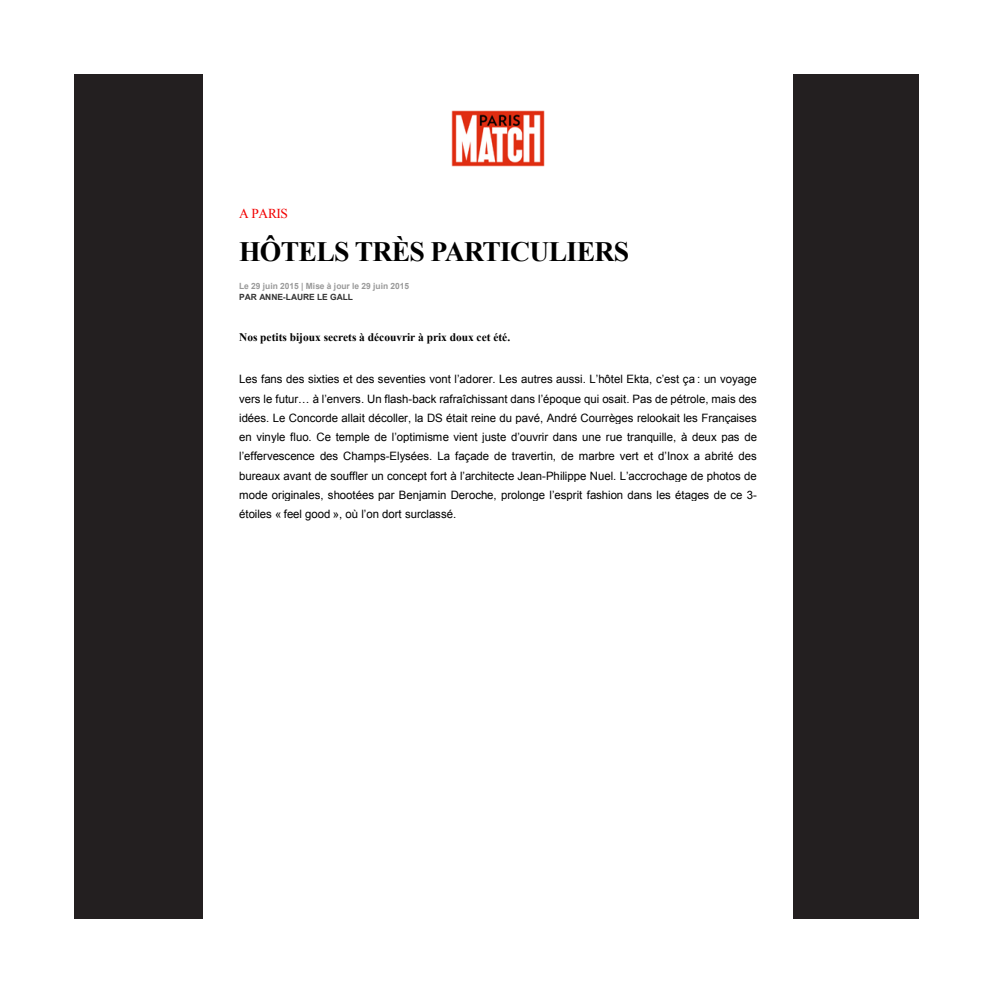
<style>
.page{position:relative;width:993px;height:993px;background:#fff}
.page>*{position:absolute;margin:0;border:0;box-sizing:border-box;transform-origin:0 0}
.t1{font:700 28px "Times New Roman";letter-spacing:-.025em;color:#000}
.t2{font:13.65px "Times New Roman";letter-spacing:-.025em;color:#f20000}
.t3{font:11.55px/19.2px "Arial";letter-spacing:-.005em;color:#000;text-align:justify}
.t4{font:700 11.55px "Times New Roman";color:#000}
.t5{font:700 8.58px "Arial";letter-spacing:-.005em;color:#999}
.t6{font:700 8.58px "Arial";letter-spacing:-.005em;color:#333}
</style>
<div class="page">
<div style="left:74px;top:74px;width:844px;height:844px;background:#231f20"></div>
<div style="left:203px;top:74px;width:589px;height:844px;background:#fff"></div>
<img style="left:451px;top:110px;width:93px;height:57px">
<p class="t2" style="left:239px;top:205px;width:50px">A PARIS</p>
<h1 class="t1" style="left:239px;top:236px;width:391px">HÔTELS TRÈS PARTICULIERS</h1>
<p class="t5" style="left:239px;top:281px;width:171px">Le 29 juin 2015 | Mise à jour le 29 juin 2015</p>
<p class="t6" style="left:239px;top:292px;width:115px">PAR ANNE-LAURE LE GALL</p>
<p class="t4" style="left:239px;top:331px;width:272px">Nos petits bijoux secrets à découvrir à prix doux cet été.</p>
<p class="t3" style="left:239px;top:369px;width:519px">Les fans des sixties et des seventies vont l’adorer. Les autres aussi. L’hôtel Ekta, c’est ça : un voyage vers le futur… à l’envers. Un flash-back rafraîchissant dans l’époque qui osait. Pas de pétrole, mais des idées. Le Concorde allait décoller, la DS était reine du pavé, André Courrèges relookait les Françaises en vinyle fluo. Ce temple de l’optimisme vient juste d’ouvrir dans une rue tranquille, à deux pas de l’effervescence des Champs-Elysées. La façade de travertin, de marbre vert et d’Inox a abrité des bureaux avant de souffler un concept fort à l’architecte Jean-Philippe Nuel. L’accrochage de photos de mode originales, shootées par Benjamin Deroche, prolonge l’esprit fashion dans les étages de ce 3- étoiles « feel good », où l’on dort surclassé.</p>
</div>
